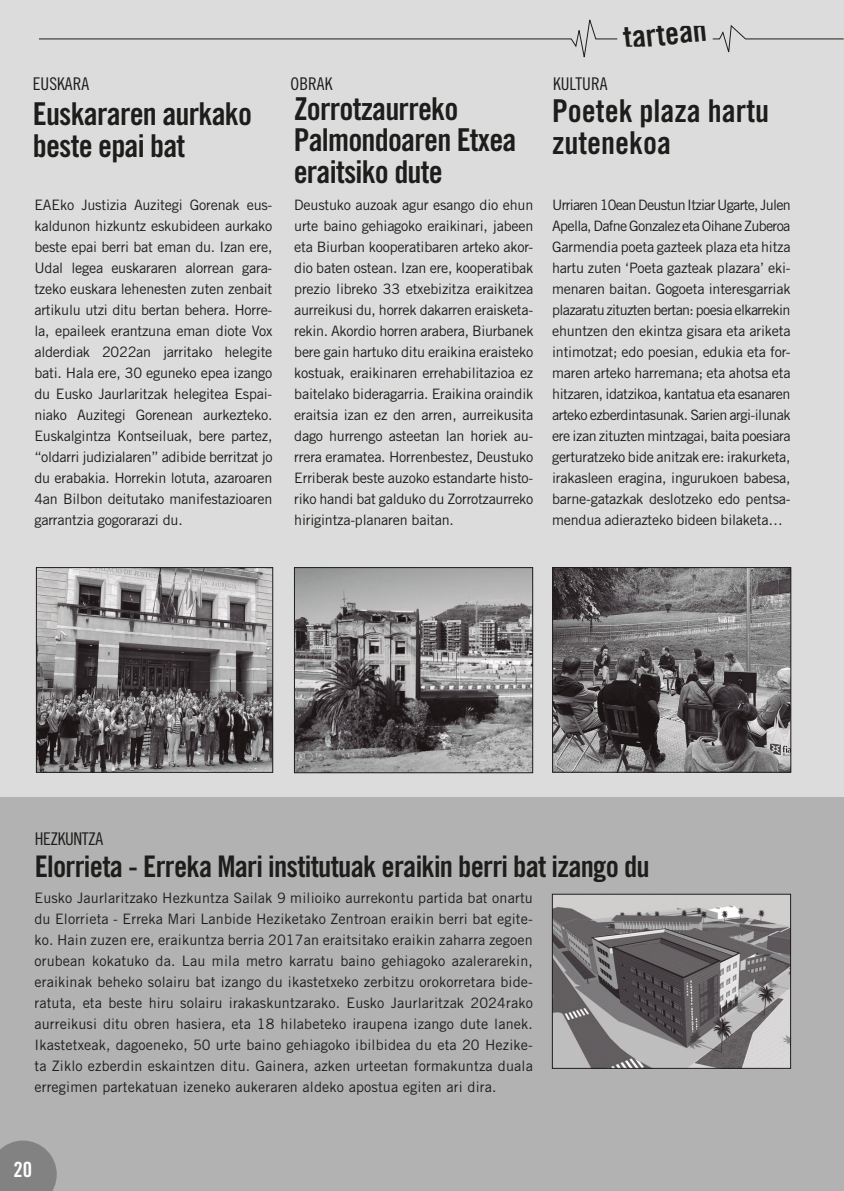
<style>
.page{position:relative;width:844px;height:1191px;background:#fff}
.page>*{position:absolute;margin:0;border:0;box-sizing:border-box;transform-origin:0 0}
.t1{font:31.5px/31.5px "Trade Gothic LT Std Bd Cn 20";letter-spacing:-.025em;color:#1d1d1b}
.t2{font:31.5px/31.5px "Trade Gothic LT Std Bd Cn 20";color:#1d1d1b}
.t3{font:29.75px "Trade Gothic LT Std Bd Cn 20";letter-spacing:-.025em;color:#1d1d1b}
.t4{font:21px "Trade Gothic LT Std Bd Cn 20";color:#fff}
.t5{font:17.5px "Trade Gothic LT Std Cn 18";color:#1d1d1b}
.t6{font:17.5px "Trade Gothic LT Std Cn 18";letter-spacing:-.025em;color:#1d1d1b}
.laburrak{font:14.35px/21px "Trade Gothic LT Std";letter-spacing:-.015em;color:#1d1d1b;text-align:justify}
.laburrak-2{font:14.35px/21px "Trade Gothic LT Std";letter-spacing:-.05em;color:#1d1d1b}
</style>
<div class="page">
<div style="left:0;top:0;width:843px;height:1191px;background:#dcdcdc"></div>
<div style="left:0;top:797px;width:843px;height:394px;background:#b2b2b2"></div>
<svg style="left:39px;top:19px;width:578px;height:39px"></svg>
<svg style="left:712px;top:25px;width:131px;height:28px"></svg>
<img style="left:38px;top:569px;width:233px;height:201px">
<div style="left:36px;top:567px;width:237px;height:205px;border:1px solid #1d1d1b"></div>
<img style="left:554px;top:569px;width:234px;height:201px">
<div style="left:552px;top:567px;width:238px;height:205px;border:1px solid #1d1d1b"></div>
<img style="left:296px;top:569px;width:234px;height:202px">
<div style="left:294px;top:567px;width:238px;height:206px;border:1px solid #1d1d1b"></div>
<img style="left:554px;top:896px;width:234px;height:170px">
<div style="left:552px;top:894px;width:238px;height:174px;border:1px solid #1d1d1b"></div>
<svg style="left:0;top:1140px;width:57px;height:51px;background:#888"></svg>
<p class="t5" style="left:33px;top:73px;width:58px">EUSKARA</p>
<p class="t5" style="left:553px;top:73px;width:56px">KULTURA</p>
<p class="t5" style="left:290px;top:73px;width:43px">OBRAK</p>
<p class="t1" style="left:621px;top:22px;width:85px;rotate:-6deg">tartean</p>
<p class="t1" style="left:294px;top:93px;width:166px">Zorrotzaurreko</p>
<p class="t1" style="left:294px;top:124px;width:224px">Palmondoaren Etxea eraitsiko dute</p>
<p class="t1" style="left:33px;top:98px;width:221px">Euskararen aurkako beste epai bat</p>
<p class="t2" style="left:552px;top:95px;width:218px">Poetek plaza hartu zutenekoa</p>
<p class="laburrak" style="left:34px;top:194px;width:239px">EAEko Justizia Auzitegi Gorenak eus&shy;kaldunon hizkuntz eskubideen aurkako beste epai berri bat eman du. Izan ere, Udal legea euskararen alorrean gara&shy;tzeko euskara lehenesten zuten zenbait artikulu utzi ditu bertan behera. Horre&shy;la, epaileek erantzuna eman diote Vox alderdiak 2022an jarritako helegite bati. Hala ere, 30 eguneko epea izango du Eusko Jaurlaritzak helegitea Espai&shy;niako Auzitegi Gorenean aurkezteko.<br>Euskalgintza Kontseiluak, bere partez, “oldarri judizialaren” adibide berritzat jo du erabakia. Horrekin lotuta, azaroaren 4an Bilbon deitutako manifestazioaren garrantzia gogorarazi du.</p>
<p class="laburrak" style="left:294px;top:194px;width:241px">Deustuko auzoak agur esango dio ehun urte baino gehiagoko eraikinari, jabeen eta Biurban kooperatibaren arteko akor&shy;dio baten ostean. Izan ere, kooperatibak prezio libreko 33 etxebizitza eraikitzea aurreikusi du, horrek dakarren eraisketa&shy;rekin. Akordio horren arabera, Biurbanek bere gain hartuko ditu eraikina eraisteko kostuak, eraikinaren errehabilitazioa ez baitelako bideragarria. Eraikina oraindik eraitsia izan ez den arren, aurreikusita dago hurrengo asteetan lan horiek au&shy;rrera eramatea. Horrenbestez, Deustuko Erriberak beste auzoko estandarte histo&shy;riko handi bat galduko du Zorrotzaurreko hirigintza-planaren baitan.</p>
<p class="laburrak-2" style="left:552px;top:194px;width:240px">Urriaren 10ean Deustun Itziar Ugarte, Julen<br>Apella, Dafne Gonzalez eta Oihane Zuberoa</p>
<p class="laburrak" style="left:552px;top:236px;width:240px">Garmendia poeta gazteek plaza eta hitza hartu zuten ‘Poeta gazteak plazara’ eki&shy;menaren baitan. Gogoeta interesgarriak plazaratu zituzten bertan: poesia elkarrekin ehuntzen den ekintza gisara eta ariketa intimotzat; edo poesian, edukia eta for&shy;maren arteko harremana; eta ahotsa eta hitzaren, idatzikoa, kantatua eta esanaren arteko ezberdintasunak. Sarien argi-ilunak ere izan zituzten mintzagai, baita poesiara gerturatzeko bide anitzak ere: irakurketa, irakasleen eragina, ingurukoen babesa, barne-gatazkak deslotzeko edo pentsa&shy;mendua adierazteko bideen bilaketa…</p>
<p class="t6" style="left:35px;top:828px;width:70px">HEZKUNTZA</p>
<p class="t3" style="left:35px;top:848px;width:616px">Elorrieta - Erreka Mari institutuak eraikin berri bat izango du</p>
<p class="laburrak" style="left:34px;top:887px;width:500px">Eusko Jaurlaritzako Hezkuntza Sailak 9 milioiko aurrekontu partida bat onartu du Elorrieta - Erreka Mari Lanbide Heziketako Zentroan eraikin berri bat egite&shy;ko. Hain zuzen ere, eraikuntza berria 2017an eraitsitako eraikin zaharra zegoen orubean kokatuko da. Lau mila metro karratu baino gehiagoko azalerarekin, eraikinak beheko solairu bat izango du ikastetxeko zerbitzu orokorretara bide&shy;ratuta, eta beste hiru solairu irakaskuntzarako. Eusko Jaurlaritzak 2024rako aurreikusi ditu obren hasiera, eta 18 hilabeteko iraupena izango dute lanek.<br>Ikastetxeak, dagoeneko, 50 urte baino gehiagoko ibilbidea du eta 20 Hezike&shy;ta Ziklo ezberdin eskaintzen ditu. Gainera, azken urteetan formakuntza duala erregimen partekatuan izeneko aukeraren aldeko apostua egiten ari dira.</p>
<h3 class="t4" style="left:14px;top:1157px;width:20px">20</h3>
</div>
